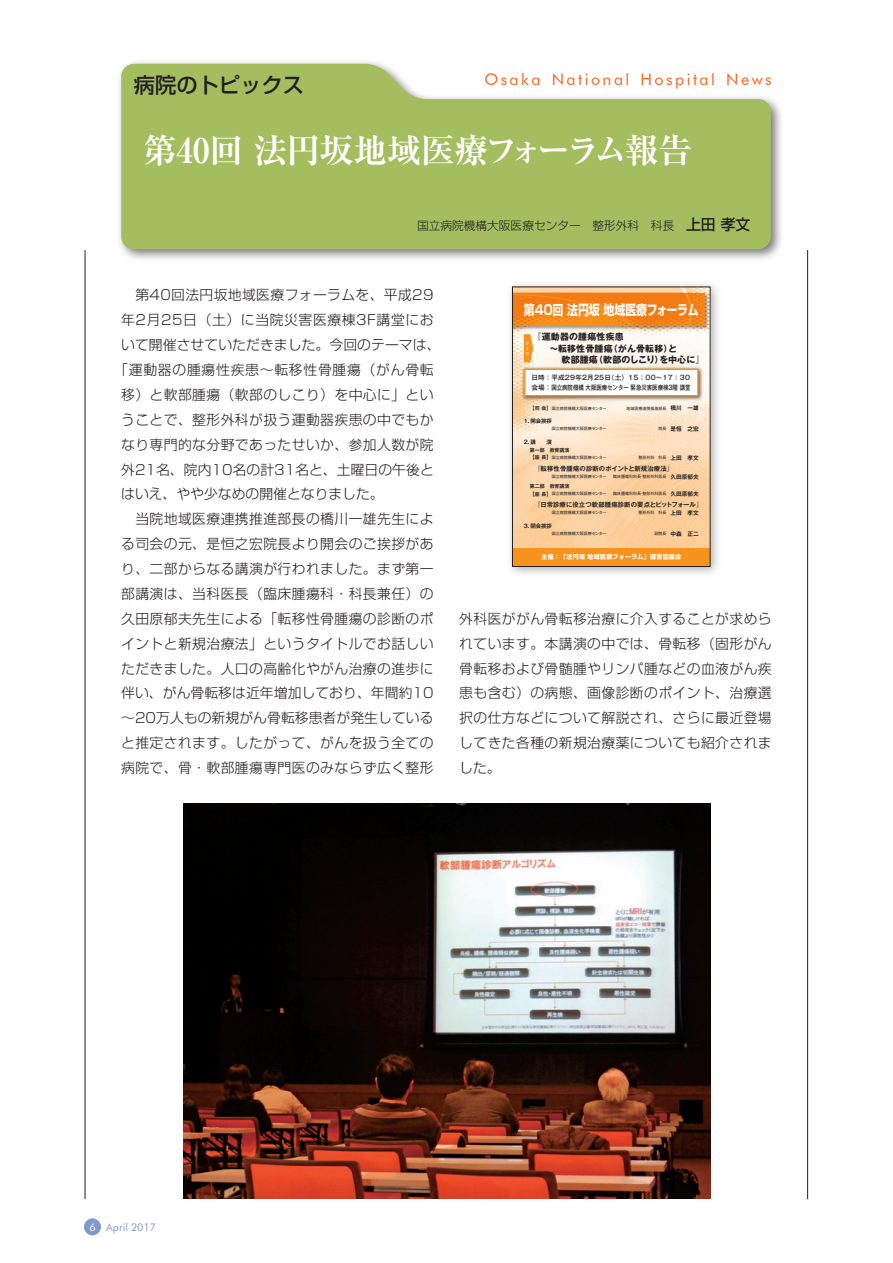
<style>
.page{position:relative;width:893px;height:1263px;background:#fff}
.page>*{position:absolute;margin:0;border:0;box-sizing:border-box;transform-origin:0 0}
.t1{font:700 34.05px "Ryumin Pro";letter-spacing:-.025em;color:#fff}
.t2{font:500 21.3px "Shin Go Pro";color:#231f20}
.t3{font:15.9px "Futura BT";letter-spacing:.155em;color:#f36421}
.t4{font:300 13.8px/24.9px "Shin Go Pro";letter-spacing:.03em;color:#231f20;text-align:justify}
.t5{font:300 13.8px "Shin Go Pro";letter-spacing:.005em;color:#231f20}
.t6{font:300 13.8px "Shin Go Pro";letter-spacing:.055em;color:#231f20}
.t7{font:300 13.8px "Shin Go Pro";color:#231f20}
.t8{font:700 13.65px "Shin Go Pro";color:#fff;scale:.8 1}
.t9{font:300 11.7px "Shin Go Pro";color:#231f20}
.t10{font:10.65px "Futura BT";color:#8197cd}
.t11{font:700 9px "Gothic MB101 Pro";letter-spacing:.02em;color:#231f20}
.t12{font:500 6.6px/9.4px "Gothic MB101 Pro";color:#231f20}
.t13{font:700 6.3px "Gothic MB101 Pro De";letter-spacing:.02em;color:#231f20}
.t14{font:700 6px "Shin Go Pro";letter-spacing:.05em;color:#fff}
.t15{font:700 5.7px "Gothic MB101 Pro De";color:#231f20}
.t16{font:700 5.4px "Gothic MB101 Pro De";color:#231f20}
.t17{font:700 4.95px "Gothic MB101 Pro De";color:#231f20}
.t18{font:4.05px "Gothic MB101 Pro";color:#231f20}
.t19{font:700 3.6px/5.2px "UD Shin Go Pro De";color:#fff}
.s1{font-weight:500;font-size:14.85px}
.s2{font-family:"Gothic MB101 Pro De";font-weight:700;font-size:4.95px}
.s3{font-family:"Gothic MB101 Pro De";font-weight:700;font-size:5.7px}
.s4{font-family:"Gothic MB101 Pro";font-weight:400;font-size:4.05px}
.s5{color:#fff}
</style>
<div class="page">
<div style="left:84px;top:1218px;width:17px;height:17px;background:#8197cd;border-radius:50%"></div>
<hr style="left:85px;top:64px;width:1px;height:1135px;background:#231f20">
<hr style="left:807px;top:64px;width:1px;height:1135px;background:#231f20">
<div style="left:0;top:0;width:893px;height:249px;background:#fff"></div>
<div style="left:116px;top:59px;width:668px;height:203px;background:#231f20;opacity:.6"></div>
<svg style="left:121px;top:64px;width:650px;height:185px;background:#adc470"></svg>
<div style="left:505px;top:279px;width:216px;height:298px;background:#231f20;opacity:.35"></div>
<img style="left:514px;top:431px;width:194px;height:117px">
<div style="left:512px;top:548px;width:198px;height:18px;background:#f7931d"></div>
<svg style="left:514px;top:289px;width:194px;height:142px"></svg>
<div style="left:512px;top:287px;width:198px;height:280px;border:1px solid #231f20"></div>
<img style="left:183px;top:803px;width:527px;height:395px">
<h2 class="t2" style="left:134px;top:68px;width:172px">病院のトピックス</h2>
<p class="t3" style="left:484px;top:70px;width:289px">Osaka National Hospital News</p>
<h1 class="t1" style="left:142px;top:123px;width:551px">第40回 法円坂地域医療フォーラム報告</h1>
<p class="t9" style="left:417px;top:216px;width:335px">国立病院機構大阪医療センター　整形外科　科長　<span class="s1">上田 孝文</span></p>
<p class="t4" style="left:121px;top:281px;width:314px">　第40回法円坂地域医療フォーラムを、平成29</p>
<p class="t4" style="left:121px;top:306px;width:314px">年2月25日（土）に当院災害医療棟3F講堂にお</p>
<p class="t5" style="left:121px;top:334px;width:321px">いて開催させていただきました。今回のテーマは、</p>
<p class="t6" style="left:114px;top:358px;width:321px">「運動器の腫瘍性疾患～転移性骨腫瘍（がん骨転</p>
<p class="t4" style="left:121px;top:381px;width:314px">移）と軟部腫瘍（軟部のしこり）を中心に」とい</p>
<p class="t4" style="left:121px;top:405px;width:314px">うことで、整形外科が扱う運動器疾患の中でもか</p>
<p class="t4" style="left:121px;top:430px;width:314px">なり専門的な分野であったせいか、参加人数が院</p>
<p class="t5" style="left:121px;top:458px;width:314px">外21名、院内10名の計31名と、土曜日の午後と</p>
<p class="t7" style="left:121px;top:483px;width:264px">はいえ、やや少なめの開催となりました。</p>
<p class="t4" style="left:121px;top:505px;width:314px">　当院地域医療連携推進部長の橋川一雄先生によ</p>
<p class="t4" style="left:121px;top:530px;width:314px">る司会の元、是恒之宏院長より開会のご挨拶があ</p>
<p class="t4" style="left:121px;top:555px;width:314px">り、二部からなる講演が行われました。まず第一</p>
<p class="t4" style="left:121px;top:580px;width:314px">部講演は、当科医長（臨床腫瘍科・科長兼任）の</p>
<p class="t4" style="left:121px;top:604px;width:314px">久田原郁夫先生による「転移性骨腫瘍の診断のポ</p>
<p class="t4" style="left:121px;top:629px;width:314px">イントと新規治療法」というタイトルでお話しい</p>
<p class="t4" style="left:121px;top:654px;width:314px">ただきました。人口の高齢化やがん治療の進歩に</p>
<p class="t5" style="left:121px;top:682px;width:314px">伴い、がん骨転移は近年増加しており、年間約10</p>
<p class="t5" style="left:121px;top:707px;width:314px">～20万人もの新規がん骨転移患者が発生している</p>
<p class="t4" style="left:121px;top:729px;width:314px">と推定されます。したがって、がんを扱う全ての</p>
<p class="t4" style="left:121px;top:754px;width:314px">病院で、骨・軟部腫瘍専門医のみならず広く整形</p>
<p class="t8" style="left:524px;top:299px;width:220px">第40回 法円坂 地域医療フォーラム</p>
<p class="t19" style="left:526px;top:340px;width:5px">テーマ</p>
<p class="t11" style="left:532px;top:329px;width:93px">『運動器の腫瘍性疾患</p>
<p class="t11" style="left:550px;top:341px;width:129px">～転移性骨腫瘍（がん骨転移）と</p>
<p class="t11" style="left:552px;top:352px;width:154px">　軟部腫瘍（軟部のしこり）を中心に』</p>
<p class="t12" style="left:532px;top:372px;width:160px">日時：平成29年2月25日（土）15：00～17：30会場：国立病院機構大阪医療センター緊急災害医療棟3階講堂</p>
<p class="t18" style="left:530px;top:405px;width:78px"><span class="s2">【司会】</span>国立病院機構大阪医療センター</p>
<p class="t18" style="left:626px;top:405px;width:74px">地域医療連携推進部長　<span class="s3">橋川　一雄</span></p>
<p class="t16" style="left:524px;top:416px;width:30px">1.開会挨拶</p>
<p class="t18" style="left:552px;top:425px;width:56px">国立病院機構大阪医療センター</p>
<p class="t15" style="left:658px;top:424px;width:42px"><span class="s4">院長　</span>是恒　之宏</p>
<p class="t16" style="left:524px;top:437px;width:30px">2.講　　演</p>
<p class="t17" style="left:530px;top:446px;width:41px">第一部　教育講演</p>
<p class="t18" style="left:530px;top:454px;width:78px"><span class="s2">【座 長】</span> 国立病院機構大阪医療センター</p>
<p class="t18" style="left:638px;top:454px;width:62px">整形外科　科長　<span class="s3">上田　孝文</span></p>
<p class="t13" style="left:534px;top:463px;width:141px">『転移性骨腫瘍の診断のポイントと新規治療法』</p>
<p class="t18" style="left:552px;top:473px;width:56px">国立病院機構大阪医療センター</p>
<p class="t18" style="left:613px;top:473px;width:87px">臨床腫瘍科科長・整形外科医長　<span class="s3">久田原郁夫</span></p>
<p class="t17" style="left:530px;top:482px;width:41px">第二部　教育講演</p>
<p class="t18" style="left:530px;top:490px;width:78px"><span class="s2">【座 長】</span> 国立病院機構大阪医療センター</p>
<p class="t18" style="left:613px;top:490px;width:87px">臨床腫瘍科科長・整形外科医長　<span class="s3">久田原郁夫</span></p>
<p class="t13" style="left:534px;top:499px;width:170px">『日常診療に役立つ軟部腫瘍診断の要点とピットフォール』</p>
<p class="t18" style="left:552px;top:509px;width:56px">国立病院機構大阪医療センター</p>
<p class="t18" style="left:638px;top:509px;width:62px">整形外科　科長　<span class="s3">上田　孝文</span></p>
<p class="t16" style="left:524px;top:521px;width:30px">3.閉会挨拶</p>
<p class="t18" style="left:552px;top:530px;width:56px">国立病院機構大阪医療センター</p>
<p class="t15" style="left:654px;top:529px;width:46px"><span class="s4">副院長　</span>中森　正二</p>
<p class="t14" style="left:541px;top:552px;width:141px">主催：「法円坂地域医療フォーラム」運営協議会</p>
<p class="t4" style="left:459px;top:604px;width:314px">外科医ががん骨転移治療に介入することが求められています。本講演の中では、骨転移（固形がん骨転移および骨髄腫やリンパ腫などの血液がん疾患も含む）の病態、画像診断のポイント、治療選択の仕方などについて解説され、さらに最近登場してきた各種の新規治療薬についても紹介されました。</p>
<p class="t10" style="left:89px;top:1220px;width:68px"><span class="s5">6</span> April 2017</p>
</div>
